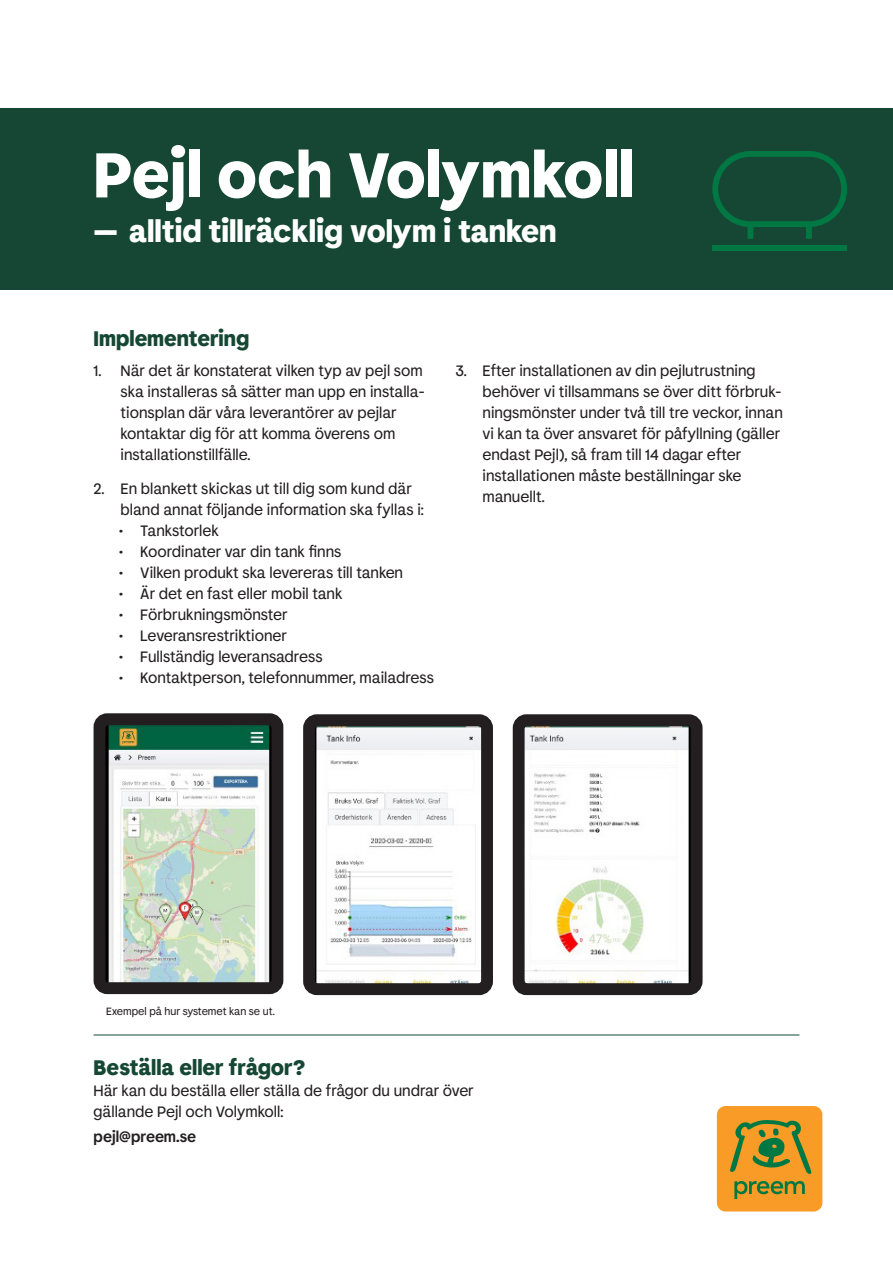
<style>
.page{position:relative;width:893px;height:1263px;background:#fff}
.page>*{position:absolute;margin:0;border:0;box-sizing:border-box;transform-origin:0 0}
.t1{font:700 63px "Preem Sans";color:#fff}
.t2{font:700 30px "Preem Sans";color:#fff}
.t3{font:700 21px "Preem Sans";color:#154734}
.t4{font:15px/21px "Preem Sans";color:#231f20}
.t5{font:500 15px "Preem Sans";letter-spacing:-.01em;color:#231f20}
.t6{font:10.5px "Preem Sans";letter-spacing:-.015em;color:#231f20}
</style>
<div class="page">
<div style="left:717px;top:1106px;width:105px;height:105px;background:#f89c27;border-radius:9px"></div>
<svg style="left:734px;top:1181px;width:71px;height:18px"></svg>
<svg style="left:730px;top:1120px;width:81px;height:54px"></svg>
<hr style="left:94px;top:1035px;width:705px;height:1px;background:#154734">
<div style="left:0;top:108px;width:893px;height:182px;background:#154734"></div>
<svg style="left:712px;top:151px;width:135px;height:88px"></svg>
<div style="left:712px;top:245px;width:135px;height:6px;background:#007843"></div>
<img style="left:107px;top:726px;width:163px;height:255px">
<div style="left:94px;top:713px;width:189px;height:281px;border:12px solid #231f20;border-radius:8px"></div>
<img style="left:316px;top:727px;width:164px;height:255px">
<div style="left:303px;top:714px;width:190px;height:281px;border:12px solid #231f20;border-radius:8px"></div>
<img style="left:526px;top:727px;width:164px;height:255px">
<div style="left:513px;top:714px;width:190px;height:281px;border:12px solid #231f20;border-radius:8px"></div>
<h1 class="t1" style="left:94px;top:133px;width:542px">Pejl och Volymkoll</h1>
<h2 class="t2" style="left:94px;top:211px;width:465px">–– alltid tillräcklig volym i tanken</h2>
<h3 class="t3" style="left:94px;top:325px;width:157px">Implementering</h3>
<p class="t4" style="left:121px;top:360px;width:306px;text-indent:-27px">1. När det är konstaterat vilken typ av pejl som ska installeras så sätter man upp en installa&shy;tionsplan där våra leverantörer av pejlar kontaktar dig för att komma överens om installationstillfälle.</p>
<p class="t4" style="left:121px;top:478px;width:305px;text-indent:-27px">2. En blankett skickas ut till dig som kund där bland annat följande information ska fyllas i:</p>
<p class="t4" style="left:119px;top:520px;width:102px">• Tankstorlek</p>
<p class="t4" style="left:119px;top:541px;width:224px">• Koordinater var din tank finns</p>
<p class="t4" style="left:119px;top:562px;width:286px">• Vilken produkt ska levereras till tanken</p>
<p class="t4" style="left:119px;top:583px;width:225px">• Är det en fast eller mobil tank</p>
<p class="t4" style="left:119px;top:604px;width:170px">• Förbrukningsmönster</p>
<p class="t4" style="left:119px;top:625px;width:169px">• Leveransrestriktioner</p>
<p class="t4" style="left:119px;top:646px;width:205px">• Fullständig leveransadress</p>
<p class="t4" style="left:119px;top:667px;width:317px">• Kontaktperson, telefonnummer, mailadress</p>
<p class="t4" style="left:482px;top:360px;width:302px;text-indent:-27px">3. Efter installationen av din pejlutrustning behöver vi tillsammans se över ditt förbruk&shy;ningsmönster under två till tre veckor, innan vi kan ta över ansvaret för påfyllning (gäller endast Pejl), så fram till 14 dagar efter installationen måste beställningar ske manuellt.</p>
<p class="t6" style="left:106px;top:1004px;width:170px">Exempel på hur systemet kan se ut.</p>
<h3 class="t3" style="left:94px;top:1053px;width:214px">Beställa eller frågor?</h3>
<p class="t4" style="left:94px;top:1080px;width:382px">Här kan du beställa eller ställa de frågor du undrar över gällande Pejl och Volymkoll:</p>
<p class="t5" style="left:94px;top:1127px;width:104px">pejl@preem.se</p>
</div>
